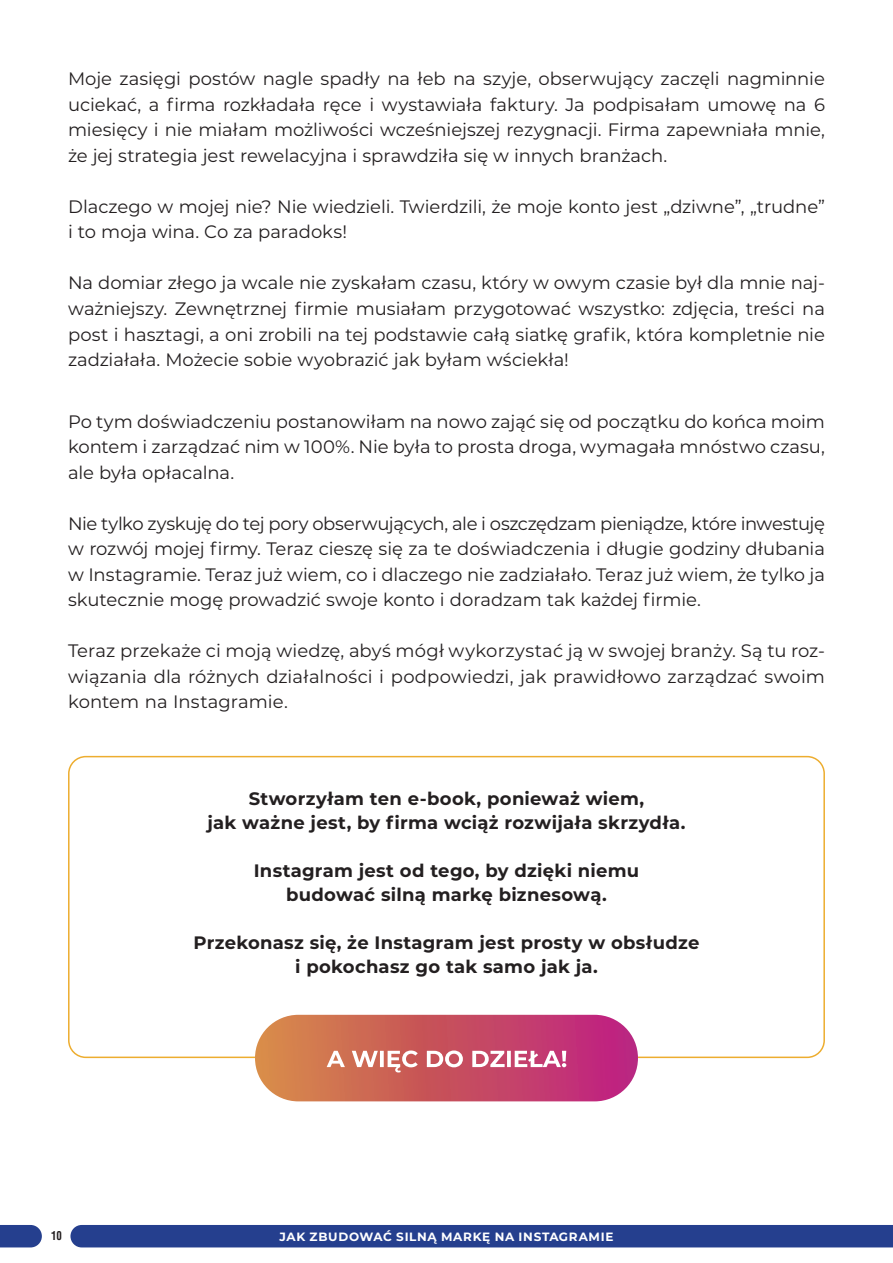
<style>
.page{position:relative;width:893px;height:1263px;background:#fff}
.page>*{position:absolute;margin:0;border:0;box-sizing:border-box;transform-origin:0 0}
.t1{font:18px/25.5px "Montserrat";color:#231f20;text-align:justify}
.t2{font:700 18px "Montserrat";letter-spacing:.015em;color:#231f20}
.t3{font:700 12px "Montserrat";letter-spacing:.06em;color:#fff}
.t4{font:700 condensed 12px "Helvetica LT Std";color:#231f20;scale:.9 1}
</style>
<div class="page">
<div style="left:70px;top:1225px;width:823px;height:22px;background:#253f8e"></div>
<svg style="left:0;top:1225px;width:42px;height:22px"></svg>
<div style="left:68px;top:756px;width:757px;height:302px;border:2px solid #edad2f;border-radius:17px"></div>
<div style="left:255px;top:1015px;width:383px;height:86px;background:linear-gradient(to right,#d68a43,#bb1d7f);border-radius:43px"></div>
<svg style="left:327px;top:1050px;width:239px;height:22px"></svg>
<p class="t1" style="left:68px;top:66px;width:758px">Moje zasięgi postów nagle spadły na łeb na szyje, obserwujący zaczęli nagminnie uciekać, a firma rozkładała ręce i wystawiała faktury. Ja podpisałam umowę na 6 miesięcy i nie miałam możliwości wcześniejszej rezygnacji. Firma zapewniała mnie, że jej strategia jest rewelacyjna i sprawdziła się w innych branżach.</p>
<p class="t1" style="left:68px;top:193px;width:758px">Dlaczego w mojej nie? Nie wiedzieli. Twierdzili, że moje konto jest „dziwne”, „trudne” i to moja wina. Co za paradoks!</p>
<p class="t1" style="left:68px;top:270px;width:758px">Na domiar złego ja wcale nie zyskałam czasu, który w owym czasie był dla mnie naj&shy;ważniejszy. Zewnętrznej firmie musiałam przygotować wszystko: zdjęcia, treści na post i hasztagi, a oni zrobili na tej podstawie całą siatkę grafik, która kompletnie nie zadziałała. Możecie sobie wyobrazić jak byłam wściekła!</p>
<p class="t1" style="left:68px;top:408px;width:758px">Po tym doświadczeniu postanowiłam na nowo zająć się od początku do końca moim kontem i zarządzać nim w 100%. Nie była to prosta droga, wymagała mnóstwo czasu, ale była opłacalna.</p>
<p class="t1" style="left:68px;top:510px;width:758px">Nie tylko zyskuję do tej pory obserwujących, ale i oszczędzam pieniądze, które inwestuję w rozwój mojej firmy. Teraz cieszę się za te doświadczenia i długie godziny dłubania w Instagramie. Teraz już wiem, co i dlaczego nie zadziałało. Teraz już wiem, że tylko ja skutecznie mogę prowadzić swoje konto i doradzam tak każdej firmie.</p>
<p class="t1" style="left:68px;top:637px;width:758px">Teraz przekaże ci moją wiedzę, abyś mógł wykorzystać ją w swojej branży. Są tu roz&shy;wiązania dla różnych działalności i podpowiedzi, jak prawidłowo zarządzać swoim kontem na Instagramie.</p>
<p class="t2" style="left:249px;top:786px;width:397px">Stworzyłam ten e-book, ponieważ wiem,</p>
<p class="t2" style="left:207px;top:810px;width:480px">jak ważne jest, by firma wciąż rozwijała skrzydła.</p>
<p class="t2" style="left:254px;top:858px;width:387px">Instagram jest od tego, by dzięki niemu</p>
<p class="t2" style="left:286px;top:882px;width:322px">budować silną markę biznesową.</p>
<p class="t2" style="left:194px;top:930px;width:507px">Przekonasz się, że Instagram jest prosty w obsłudze</p>
<p class="t2" style="left:295px;top:954px;width:304px">i pokochasz go tak samo jak ja.</p>
<p class="t4" style="left:51px;top:1228px;width:13px">10</p>
<p class="t3" style="left:280px;top:1228px;width:335px">JAK ZBUDOWAĆ SILNĄ MARKĘ NA INSTAGRAMIE</p>
</div>
